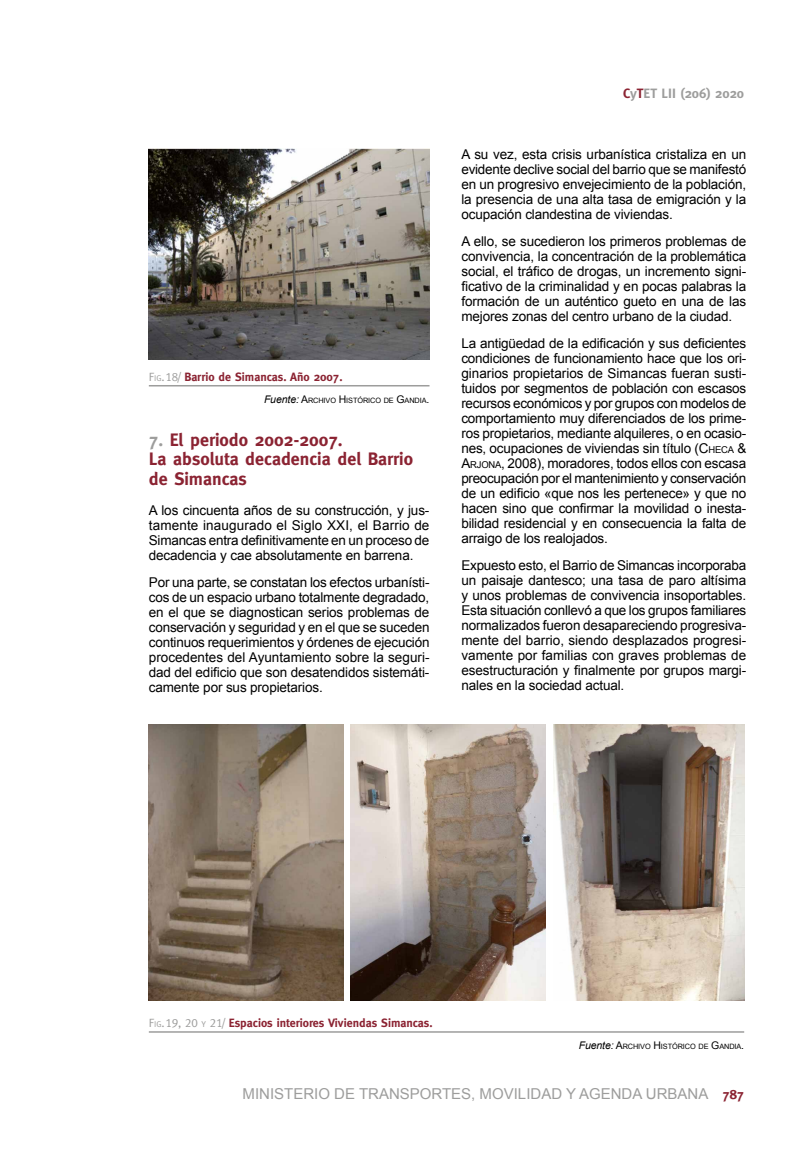
<style>
.page{position:relative;width:808px;height:1149px;background:#fff}
.page>*{position:absolute;margin:0;border:0;box-sizing:border-box;transform-origin:0 0}
.t1{font:700 18px/19.5px "Meta";color:#8b2332}
.t2{font:15px "Arial";color:#9d9d9c}
.t3{font:13.5px/15px "Arial";letter-spacing:-.01em;color:#000;text-align:justify}
.t4{font:700 13.5px "Meta";color:#9d9d9c}
.t5{font:700 12px "Meta";color:#8b2332}
.t6{font:7.35px "Arial";letter-spacing:-.015em;color:#000}
.s1{font-family:"Meta Caps";font-weight:400;color:#9d9d9c}
.s2{font-family:"Meta Caps";font-weight:400;font-size:8.4px;color:#9d9d9c}
.s3{font-style:italic;font-size:10.5px}
.s4{font-size:10.5px}
.s5{color:#9d9d9c}
.s6{color:#8b2332}
.s7{font-style:inherit}
.s8{font-size:9.45px}
.s9{font-family:"Meta";font-weight:700;font-size:13.5px;color:#8b2332}
</style>
<div class="page">
<img style="left:149px;top:149px;width:280px;height:210px">
<img style="left:351px;top:724px;width:194px;height:275px">
<img style="left:149px;top:724px;width:194px;height:275px">
<img style="left:553px;top:724px;width:191px;height:275px">
<hr style="left:149px;top:385px;width:280px;height:1px;background:#9d9d9c">
<hr style="left:149px;top:1030px;width:595px;height:2px;background:#9d9d9c">
<p class="t5" style="left:149px;top:369px;width:195px"><span class="s1">F</span><span class="s2">ig</span><span class="s1">.18/</span> Barrio de Simancas. Año 2007.</p>
<p class="t6" style="left:264px;top:395px;width:167px"><span class="s3">Fuente:</span> <span class="s4">A</span>RCHIVO <span class="s4">H</span> ISTÓRICO DE <span class="s4">G</span>ANDIA<span class="s4">.</span></p>
<h1 class="t1" style="left:149px;top:429px;width:266px"><span class="s5">7.</span> El periodo 2002-2007.<br>La absoluta decadencia del Barrio de Simancas</h1>
<p class="t3" style="left:149px;top:502px;width:282px">A los cincuenta años de su construcción, y jus&shy;tamente inaugurado el Siglo XXI, el Barrio de Simancas entra definitivamente en un proceso de decadencia y cae absolutamente en barrena.</p>
<p class="t3" style="left:149px;top:574px;width:282px">Por una parte, se constatan los efectos urbanísti&shy;cos de un espacio urbano totalmente degradado, en el que se diagnostican serios problemas de conservación y seguridad y en el que se suceden continuos requerimientos y órdenes de ejecución procedentes del Ayuntamiento sobre la seguri&shy;dad del edificio que son desatendidos sistemáti&shy;camente por sus propietarios.</p>
<p class="t4" style="left:623px;top:85px;width:122px"><span class="s6">C</span>y<span class="s6">T</span>ET LII (206) 2020</p>
<p class="t3" style="left:461px;top:147px;width:286px">A su vez, esta crisis urbanística cristaliza en un evidente declive social del barrio que se manifestó en un progresivo envejecimiento de la población, la presencia de una alta tasa de emigración y la ocupación clandestina de viviendas.</p>
<p class="t3" style="left:461px;top:234px;width:286px">A ello, se sucedieron los primeros problemas de convivencia, la concentración de la problemática social, el tráfico de drogas, un incremento signi&shy;ficativo de la criminalidad y en pocas palabras la formación de un auténtico gueto en una de las mejores zonas del centro urbano de la ciudad.</p>
<p class="t3" style="left:461px;top:336px;width:286px">La antigüedad de la edificación y sus deficientes condiciones de funcionamiento hace que los ori&shy;ginarios propietarios de Simancas fueran susti&shy;tuidos por segmentos de población con escasos recursos económicos y por grupos con modelos de comportamiento muy diferenciados de los prime&shy;ros propietarios, mediante alquileres, o en ocasio&shy;nes, ocupaciones de viviendas sin título (<span class="s7">C</span><span class="s8">HECA</span> <span class="s7">&amp; A</span><span class="s8">RJONA</span>, 2008), moradores, todos ellos con escasa preocupación por el mantenimiento y conservación de un edificio «que nos les pertenece» y que no hacen sino que confirmar la movilidad o inesta&shy;bilidad residencial y en consecuencia la falta de arraigo de los realojados.</p>
<p class="t3" style="left:461px;top:558px;width:287px">Expuesto esto, el Barrio de Simancas incorporaba un paisaje dantesco; una tasa de paro altísima y unos problemas de convivencia insoportables.<br>Esta situación conllevó a que los grupos familiares normalizados fueron desapareciendo progresiva&shy;mente del barrio, siendo desplazados progresi&shy;vamente por familias con graves problemas de esestructuración y finalmente por grupos margi&shy;nales en la sociedad actual.</p>
<p class="t5" style="left:149px;top:1015px;width:285px"><span class="s1">F</span><span class="s2">ig</span><span class="s1">.19, 20</span> <span class="s2">y</span> <span class="s1">21/</span> Espacios interiores Viviendas Simancas.</p>
<p class="t6" style="left:579px;top:1041px;width:167px"><span class="s3">Fuente:</span> <span class="s4">A</span>RCHIVO <span class="s4">H</span> ISTÓRICO DE <span class="s4">G</span>ANDIA<span class="s4">.</span></p>
<p class="t2" style="left:243px;top:1083px;width:503px">MINISTERIO DE TRANSPORTES, MOVILIDAD Y AGENDA URBANA <span class="s9">787</span></p>
</div>
